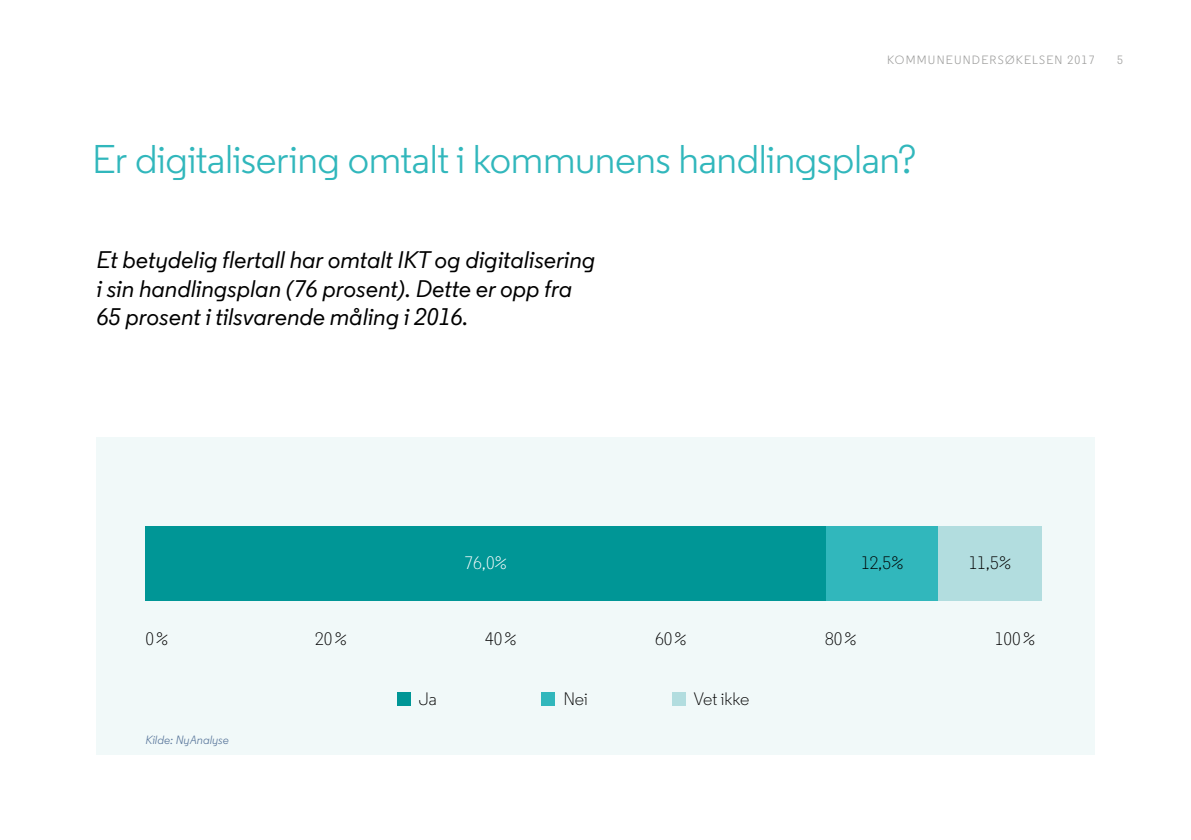
<style>
.page{position:relative;width:1191px;height:840px;background:#fff}
.page>*{position:absolute;margin:0;border:0;box-sizing:border-box;transform-origin:0 0}
.Heading___36p{font:40px "Regular PRO";letter-spacing:-.01em;color:#31b7bc}
.Ny_Highlight_Data{font:italic 500 24px/28.8px "Regular PRO";color:#000}
.Ny_Data_Series{font:300 18px "Regular PRO";color:#000}
.Ny_Legend{font:300 18px "Regular PRO";letter-spacing:-.005em;color:#000}
.New_Data_Value{font:300 18px "Regular PRO";color:#000}
.New_Data_Value-2{font:300 18px "Regular PRO";color:#fff}
.t1{font:12px "Regular PRO";letter-spacing:.1em;color:#9d9d9c}
.Info_text___aqua{font:italic 12px "Regular PRO";color:#59769b}
</style>
<div class="page">
<div style="left:96px;top:437px;width:998px;height:317px;background:#f1f9f9"></div>
<div style="left:145px;top:526px;width:681px;height:75px;background:#009696"></div>
<div style="left:826px;top:526px;width:112px;height:75px;background:#31b7bc"></div>
<div style="left:938px;top:526px;width:103px;height:75px;background:#b2dddf"></div>
<div style="left:397px;top:692px;width:13px;height:13px;background:#009696"></div>
<div style="left:542px;top:692px;width:13px;height:13px;background:#31b7bc"></div>
<div style="left:672px;top:692px;width:13px;height:13px;background:#b2dddf"></div>
<p class="t1" style="left:887px;top:53px;width:209px">KOMMUNEUNDERSØKELSEN 2017</p>
<p class="t1" style="left:1117px;top:53px;width:7px">5</p>
<p class="Heading___36p" style="left:92px;top:135px;width:826px">Er digitalisering omtalt i kommunens handlingsplan?</p>
<p class="Ny_Highlight_Data" style="left:96px;top:245px;width:500px">Et betydelig flertall har omtalt IKT og digitalisering i sin handlingsplan (76 prosent). Dette er opp fra<br>65 prosent i tilsvarende måling i 2016.</p>
<p class="New_Data_Value-2" style="left:464px;top:551px;width:44px">76,0%</p>
<p class="New_Data_Value" style="left:861px;top:551px;width:44px">12,5%</p>
<p class="New_Data_Value" style="left:968px;top:551px;width:44px">11,5%</p>
<p class="Ny_Data_Series" style="left:145px;top:628px;width:25px">0 %</p>
<p class="Ny_Data_Series" style="left:315px;top:628px;width:33px">20 %</p>
<p class="Ny_Data_Series" style="left:485px;top:628px;width:33px">40 %</p>
<p class="Ny_Data_Series" style="left:655px;top:628px;width:33px">60 %</p>
<p class="Ny_Data_Series" style="left:825px;top:628px;width:33px">80 %</p>
<p class="Ny_Data_Series" style="left:995px;top:628px;width:42px">100 %</p>
<p class="Info_text___aqua" style="left:145px;top:731px;width:85px">Kilde: NyAnalyse</p>
<p class="Ny_Legend" style="left:419px;top:687px;width:20px">Ja</p>
<p class="Ny_Legend" style="left:563px;top:687px;width:26px">Nei</p>
<p class="Ny_Legend" style="left:693px;top:687px;width:57px">Vet ikke</p>
</div>
